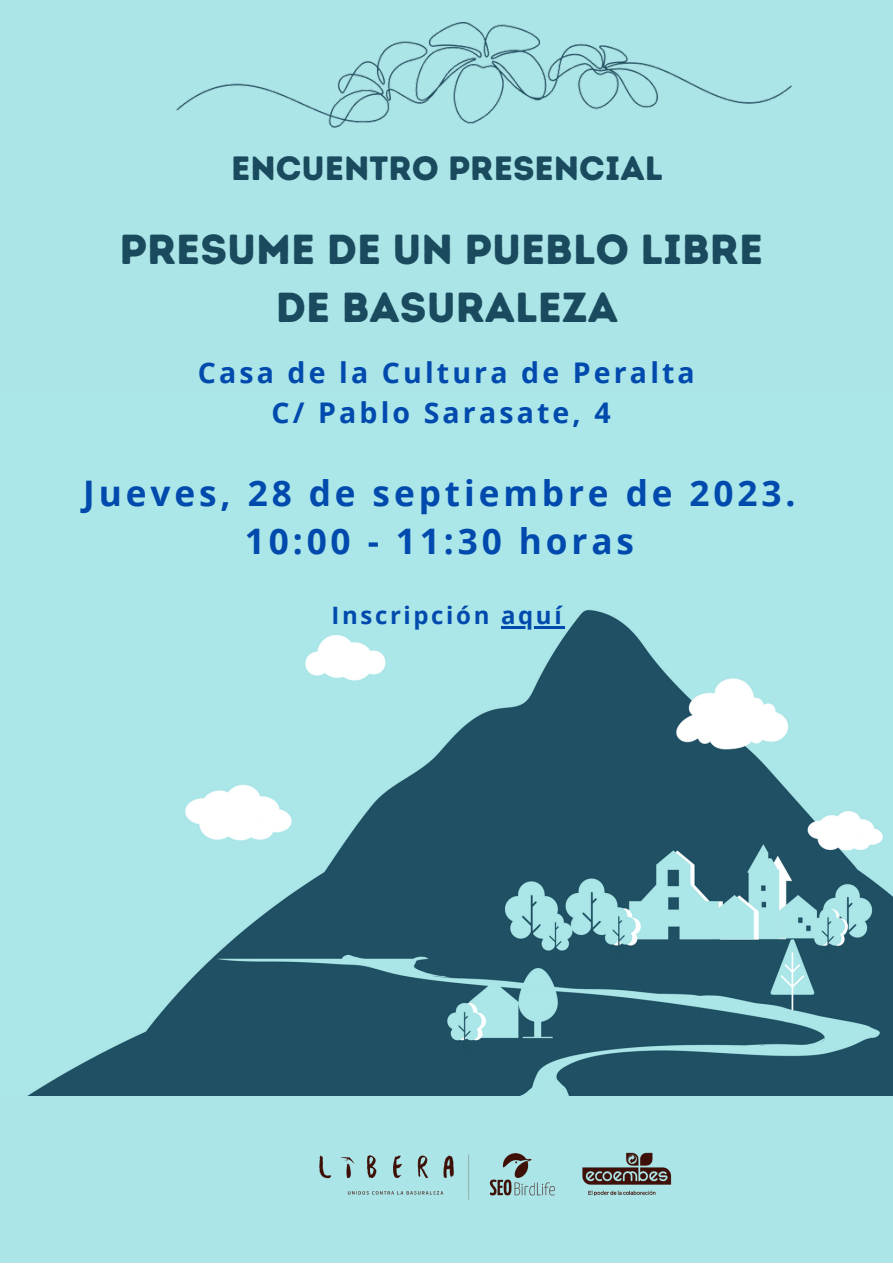
<style>
.page{position:relative;width:893px;height:1264px;background:#fff}
.page>*{position:absolute;margin:0;border:0;box-sizing:border-box;transform-origin:0 0}
.t1{font:42px "Intro Rust Base";color:#194a5d}
.t2{font:700 35.25px "Open Sans";letter-spacing:.11em;color:#004aad}
.t3{font:33.75px "Intro Rust Base";color:#194a5d}
.t4{font:700 28.5px "Open Sans";letter-spacing:.11em;color:#004aad}
.t5{font:700 24px "Open Sans";letter-spacing:.11em;color:#004aad}
</style>
<div class="page">
<div style="left:0;top:0;width:892px;height:1262px;background:#abe5e7"></div>
<img style="left:176px;top:22px;width:615px;height:105px">
<img style="left:29px;top:610px;width:863px;height:485px">
<img style="left:319px;top:1152px;width:353px;height:48px">
<hr style="left:501px;top:626px;width:63px;height:2px;background:#004aad">
<p class="t3" style="left:231px;top:147px;width:433px">ENCUENTRO PRESENCIAL</p>
<p class="t1" style="left:120px;top:224px;width:645px">PRESUME DE UN PUEBLO LIBRE</p>
<p class="t1" style="left:276px;top:282px;width:344px">DE BASURALEZA</p>
<p class="t4" style="left:198px;top:353px;width:498px">Casa de la Cultura de Peralta</p>
<p class="t4" style="left:271px;top:392px;width:341px">C/ Pablo Sarasate, 4</p>
<p class="t2" style="left:83px;top:468px;width:713px">Jueves, 28 de septiembre de 2023.</p>
<p class="t2" style="left:245px;top:516px;width:391px">10:00 - 11:30 horas</p>
<p class="t5" style="left:331px;top:598px;width:232px">Inscripción aquí</p>
</div>
